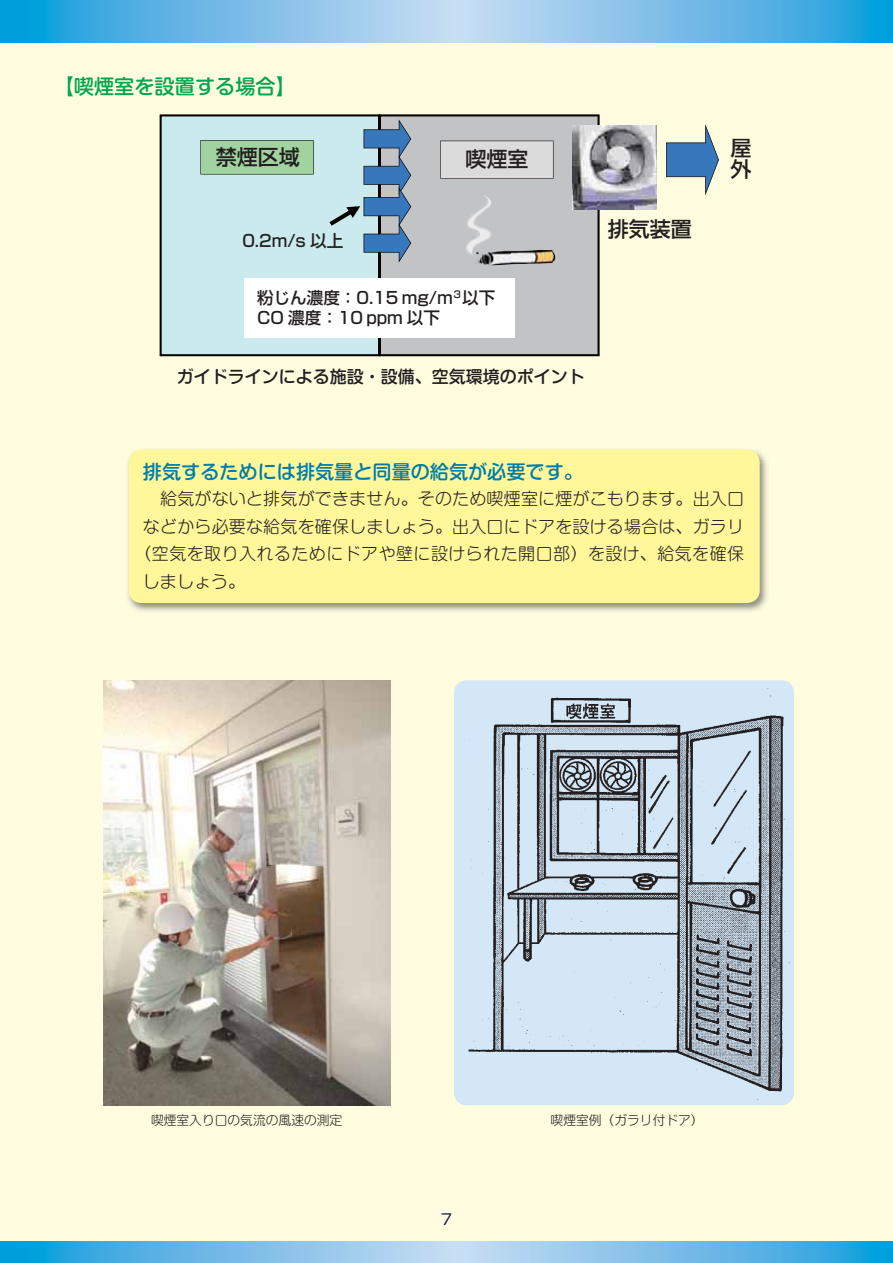
<style>
.page{position:relative;width:893px;height:1263px;background:#fff}
.page>*{position:absolute;margin:0;border:0;box-sizing:border-box;transform-origin:0 0}
.t1{font:21px "Shin Go Pro Medium 90 msp RKSJ H";color:#231f20}
.t2{font:21px/21px "Shin Go Pro Medium 90 pv RKSJ V 90 msp RKSJ V";color:#231f20}
.t3{font:20.25px "Shin M Go Pro Medium 90 msp RKSJ H";color:#00a650}
.t4{font:19.2px "Shin M Go Pro Medium 90 msp RKSJ H";color:#007caa}
.t5{font:16.95px "Shin M Go Pro Light 90 msp RKSJ H";letter-spacing:.01em;color:#231f20}
.t6{font:16.95px "Shin M Go Pro Medium 90 msp RKSJ H";color:#231f20}
.t7{font:16.5px/20.7px "Shin Go Pro Medium 90 msp RKSJ H";color:#231f20}
.t8{font:14.85px "Soft Go Std Regular 90 msp RKSJ H";color:#231f20}
.t9{font:12.75px "Shin M Go Pro Light 90 msp RKSJ H";color:#231f20}
</style>
<div class="page">
<svg style="left:0;top:0;width:893px;height:43px;background:#70bce7"></svg>
<div style="left:0;top:43px;width:893px;height:1220px;background:#fffcdf"></div>
<svg style="left:0;top:1241px;width:893px;height:22px;background:#70bce7"></svg>
<svg style="left:440px;top:1211px;width:13px;height:15px"></svg>
<div style="left:160px;top:114px;width:219px;height:242px;background:#cbeaed"></div>
<div style="left:379px;top:114px;width:221px;height:242px;background:#c2c3c5"></div>
<div style="left:440px;top:141px;width:113px;height:38px;background:#dcdbdb"></div>
<svg style="left:200px;top:140px;width:114px;height:34px;background:#9ccd9b"></svg>
<hr style="left:378px;top:115px;width:3px;height:240px;background:#050100">
<div style="left:244px;top:279px;width:271px;height:59px;background:#fff"></div>
<svg style="left:666px;top:124px;width:53px;height:72px"></svg>
<svg style="left:329px;top:119px;width:82px;height:144px;background:#94b5ca"></svg>
<img style="left:572px;top:126px;width:84px;height:83px">
<svg style="left:554px;top:250px;width:1px;height:12px"></svg>
<svg style="left:464px;top:195px;width:27px;height:61px"></svg>
<img style="left:471px;top:205px;width:39px;height:59px">
<img style="left:511px;top:250px;width:43px;height:14px">
<img style="left:127px;top:449px;width:641px;height:163px">
<div style="left:129px;top:450px;width:631px;height:153px;background:#fff799;border-radius:13px"></div>
<img style="left:103px;top:680px;width:287px;height:425px">
<div style="left:454px;top:680px;width:340px;height:425px;background:#d4e7f7;border-radius:13px"></div>
<img style="left:468px;top:686px;width:325px;height:415px">
<p class="t3" style="left:54px;top:79px;width:244px">【喫煙室を設置する場合】</p>
<p class="t1" style="left:216px;top:149px;width:85px">禁煙区域</p>
<p class="t1" style="left:465px;top:152px;width:64px">喫煙室</p>
<p class="t7" style="left:242px;top:233px;width:102px">0.2m/s 以上</p>
<p class="t7" style="left:257px;top:289px;width:240px">粉じん濃度：0.15 mg/ｍ<sup>３</sup>以下<br>CO 濃度：10 ppm 以下</p>
<p class="t6" style="left:177px;top:370px;width:410px">ガイドラインによる施設・設備、空気環境のポイント</p>
<p class="t1" style="left:608px;top:221px;width:85px">排気装置</p>
<p class="t2" style="left:730px;top:141px;width:22px">屋外</p>
<p class="t4" style="left:143px;top:465px;width:441px">排気するためには排気量と同量の給気が必要です。</p>
<p class="t5" style="left:143px;top:492px;width:603px">　給気がないと排気ができません。そのため喫煙室に煙がこもります。出入口</p>
<p class="t5" style="left:143px;top:520px;width:603px">などから必要な給気を確保しましょう。出入口にドアを設ける場合は、ガラリ</p>
<p class="t5" style="left:134px;top:547px;width:611px">（空気を取り入れるためにドアや壁に設けられた開口部）を設け、給気を確保</p>
<p class="t5" style="left:143px;top:575px;width:104px">しましょう。</p>
<p class="t9" style="left:151px;top:1115px;width:193px">喫煙室入り口の気流の風速の測定</p>
<p class="t9" style="left:551px;top:1115px;width:155px">喫煙室例（ガラリ付ドア）</p>
<p class="t8" style="left:441px;top:1213px;width:13px">7</p>
</div>
